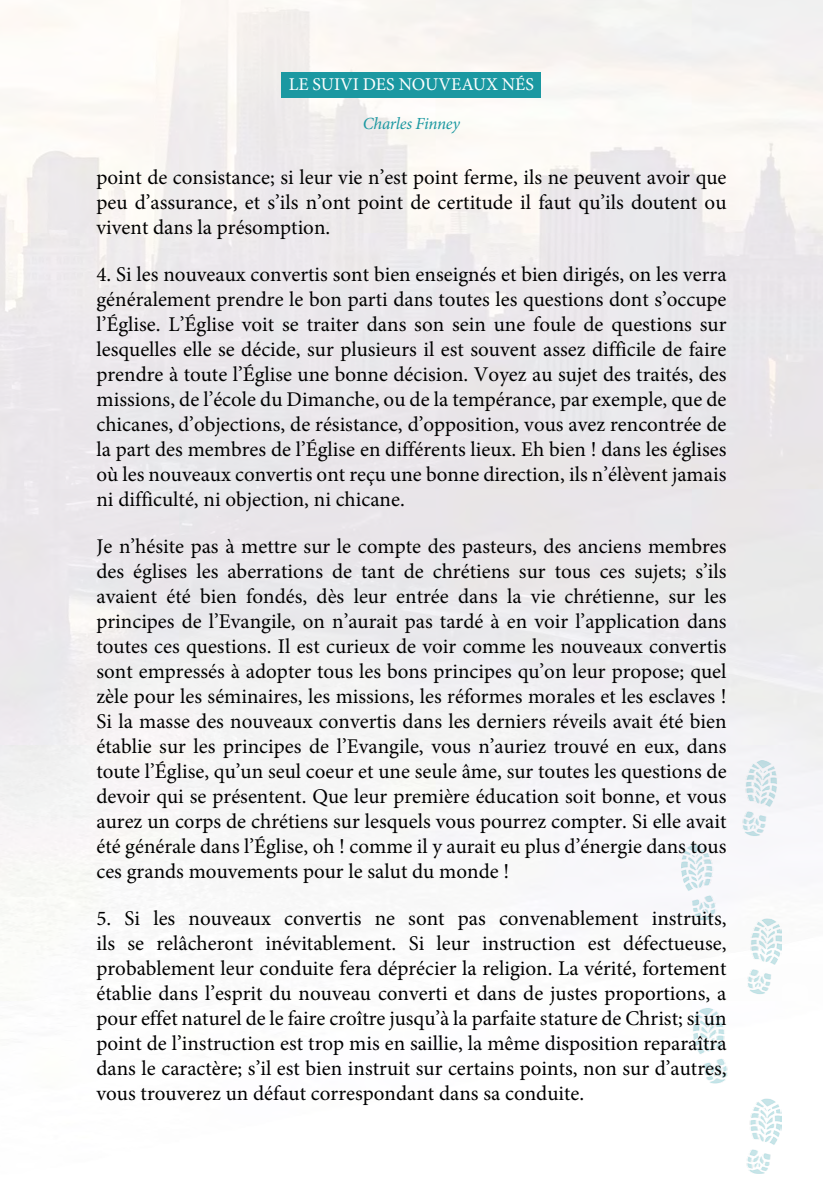
<style>
.page{position:relative;width:823px;height:1202px;background:#fff}
.page>*{position:absolute;margin:0;border:0;box-sizing:border-box;transform-origin:0 0}
.t1{font:21px/25px "Minion Pro";color:#000;text-align:justify}
.t2{font:18px "Minion Pro";color:#fff}
.t3{font:italic 17px "Minion Pro";letter-spacing:-.02em;color:#1b98a1}
</style>
<div class="page">
<img style="left:0;top:0;width:822px;height:1131px">
<img style="left:681px;top:760px;width:100px;height:414px">
<div style="left:281px;top:72px;width:259px;height:26px;background:#1b98a1"></div>
<p class="t2" style="left:288px;top:72px;width:86px">le suivi des</p>
<p class="t2" style="left:398px;top:72px;width:53px">nouvea</p>
<p class="t2" style="left:472px;top:72px;width:53px">ux nés</p>
<p class="t3" style="left:363px;top:112px;width:98px">Charles Finney</p>
<p class="t1" style="left:96px;top:165px;width:631px">point de consistance; si leur vie n’est point ferme, ils ne peuvent avoir que peu d’assurance, et s’ils n’ont point de certitude il faut qu’ils doutent ou vivent dans la présomption.</p>
<p class="t1" style="left:96px;top:262px;width:631px">4. Si les nouveaux convertis sont bien enseignés et bien dirigés, on les verra généralement prendre le bon parti dans toutes les questions dont s’occupe l’Église. L’Église voit se traiter dans son sein une foule de questions sur lesquelles elle se décide, sur plusieurs il est souvent assez difficile de faire prendre à toute l’Église une bonne décision. Voyez au sujet des traités, des missions, de l’école du Dimanche, ou de la tempérance, par exemple, que de chicanes, d’objections, de résistance, d’opposition, vous avez rencontrée de la part des membres de l’Église en différents lieux. Eh bien ! dans les églises où les nouveaux convertis ont reçu une bonne direction, ils n’élèvent jamais ni difficulté, ni objection, ni chicane.</p>
<p class="t1" style="left:96px;top:534px;width:631px">Je n’hésite pas à mettre sur le compte des pasteurs, des anciens membres des églises les aberrations de tant de chrétiens sur tous ces sujets; s’ils avaient été bien fondés, dès leur entrée dans la vie chrétienne, sur les principes de l’Evangile, on n’aurait pas tardé à en voir l’application dans toutes ces questions. Il est curieux de voir comme les nouveaux convertis sont empressés à adopter tous les bons principes qu’on leur propose; quel zèle pour les séminaires, les missions, les réformes morales et les esclaves !<br>Si la masse des nouveaux convertis dans les derniers réveils avait été bien établie sur les principes de l’Evangile, vous n’auriez trouvé en eux, dans toute l’Église, qu’un seul coeur et une seule âme, sur toutes les questions de devoir qui se présentent. Que leur première éducation soit bonne, et vous aurez un corps de chrétiens sur lesquels vous pourrez compter. Si elle avait été générale dans l’Église, oh ! comme il y aurait eu plus d’énergie dans tous ces grands mouvements pour le salut du monde !</p>
<p class="t1" style="left:96px;top:906px;width:631px">5. Si les nouveaux convertis ne sont pas convenablement instruits, ils se relâcheront inévitablement. Si leur instruction est défectueuse, probablement leur conduite fera déprécier la religion. La vérité, fortement établie dans l’esprit du nouveau converti et dans de justes proportions, a pour effet naturel de le faire croître jusqu’à la parfaite stature de Christ; si un point de l’instruction est trop mis en saillie, la même disposition reparaîtra dans le caractère; s’il est bien instruit sur certains points, non sur d’autres, vous trouverez un défaut correspondant dans sa conduite.</p>
</div>
